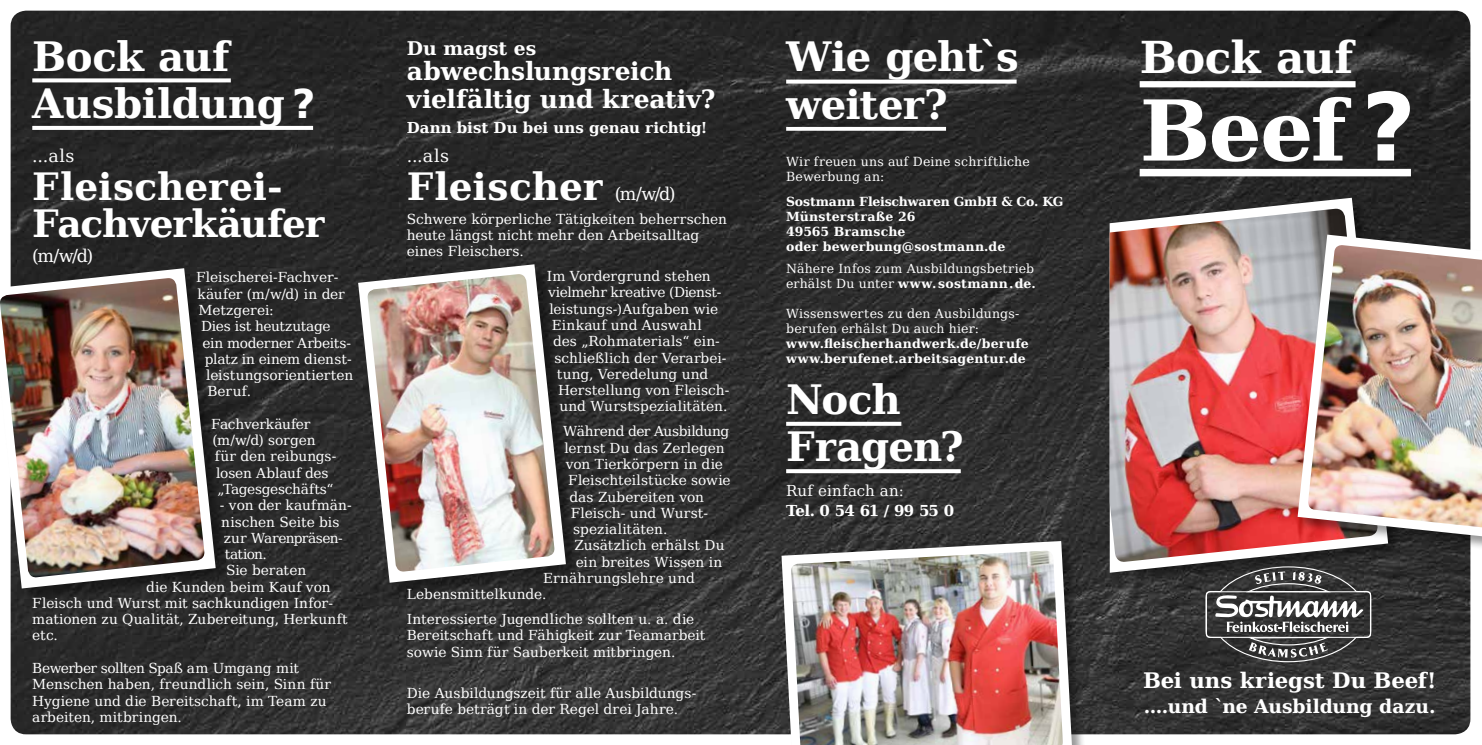
<style>
.page{position:relative;width:1482px;height:745px;background:#fff}
.page>*{position:absolute;margin:0;border:0;box-sizing:border-box;transform-origin:0 0}
.t1{font:700 83.75px "DejaVu Serif";color:#fff}
.t2{font:700 43.75px "DejaVu Serif";letter-spacing:-.015em;color:#fff}
.t3{font:700 40.25px/47px "DejaVu Serif";letter-spacing:-.02em;color:#fff}
.t4{font:700 37.5px/37.5px "DejaVu Serif";letter-spacing:-.005em;color:#fff}
.t5{font:700 25px/27.5px "DejaVu Serif";color:#fff}
.t6{font:700 21.25px "DejaVu Serif";letter-spacing:-.005em;color:#fff}
.t7{font:700 18.75px "DejaVu Serif";color:#fff}
.t8{font:17.5px "DejaVu Serif";letter-spacing:.035em;color:#fff}
.t9{font:700 15px "DejaVu Serif";letter-spacing:-.01em;color:#fff}
.t10{font:700 15px "DejaVu Serif";letter-spacing:-.05em;color:#fff}
.t11{font:15px "DejaVu Serif";letter-spacing:.01em;color:#fff}
.t12{font:13.75px/16.2px "DejaVu Serif";letter-spacing:-.005em;color:#fff}
.t13{font:13.75px "DejaVu Serif";letter-spacing:-.03em;color:#fff}
.t14{font:13.75px "DejaVu Serif";letter-spacing:-.035em;color:#fff}
.t15{font:13.75px "DejaVu Serif";letter-spacing:-.025em;color:#fff}
.t16{font:12.5px/15px "DejaVu Serif";letter-spacing:.015em;color:#fff}
.t17{font:700 12.5px/15px "DejaVu Serif";letter-spacing:.005em;color:#fff}
.s1{font-family:"DejaVu Sans"}
.s2{font-weight:400;font-size:17.5px}
.s3{font-weight:700}
.s4{font-family:"DejaVu Sans";font-size:93.75px}
</style>
<div class="page">
<img style="left:11px;top:11px;width:1459px;height:722px">
<div style="left:358px;top:264px;width:222px;height:333px;background:#000;opacity:.4"></div>
<svg style="left:358px;top:264px;width:208px;height:318px;fill:#2a2a2a"></svg>
<img style="left:367px;top:274px;width:188px;height:298px">
<svg style="left:32px;top:78px;width:199px;height:4px"></svg>
<svg style="left:32px;top:126px;width:281px;height:4px"></svg>
<div style="left:0;top:268px;width:232px;height:336px;background:#000;opacity:.4"></div>
<svg style="left:0;top:268px;width:216px;height:320px;fill:#262626"></svg>
<img style="left:0;top:278px;width:205px;height:299px">
<div style="left:1139px;top:81px;width:216px;height:6px;background:#fff"></div>
<div style="left:1139px;top:169px;width:271px;height:7px;background:#fff"></div>
<svg style="left:1205px;top:587px;width:166px;height:74px;background:#616161"></svg>
<div style="left:1109px;top:198px;width:293px;height:389px;background:#000;opacity:.4"></div>
<svg style="left:1109px;top:198px;width:278px;height:374px;fill:#2b2b2b"></svg>
<img style="left:1109px;top:208px;width:269px;height:354px">
<div style="left:1297px;top:235px;width:184px;height:320px;background:#000;opacity:.4"></div>
<svg style="left:1297px;top:234px;width:184px;height:302px"></svg>
<img style="left:1307px;top:245px;width:174px;height:282px">
<div style="left:786px;top:79px;width:230px;height:5px;background:#fff"></div>
<svg style="left:786px;top:127px;width:159px;height:4px"></svg>
<svg style="left:786px;top:421px;width:115px;height:4px"></svg>
<svg style="left:786px;top:469px;width:174px;height:4px"></svg>
<div style="left:781px;top:541px;width:305px;height:203px;background:#000;opacity:.4"></div>
<svg style="left:781px;top:540px;width:290px;height:204px"></svg>
<img style="left:790px;top:550px;width:272px;height:194px">
<h3 class="t3" style="left:32px;top:32px;width:285px">Bock auf<br>Ausbildung <span class="s1">?</span></h3>
<p class="t8" style="left:32px;top:143px;width:44px">...als</p>
<h3 class="t4" style="left:32px;top:167px;width:294px">Fleischerei-<br>Fachverkäufer</h3>
<p class="t8" style="left:32px;top:243px;width:62px">(m/w/d)</p>
<p class="t12" style="left:196px;top:269px;width:144px">Fleischerei-Fachver-</p>
<p class="t12" style="left:197px;top:285px;width:149px">käufer (m/w/d) in der</p>
<p class="t12" style="left:199px;top:301px;width:77px">Metzgerei:</p>
<p class="t15" style="left:201px;top:316px;width:131px">Dies ist heutzutage</p>
<p class="t13" style="left:202px;top:332px;width:150px">ein moderner Arbeits-</p>
<p class="t12" style="left:205px;top:350px;width:148px">platz in einem dienst-</p>
<p class="t12" style="left:206px;top:366px;width:149px">leistungsorientierten</p>
<p class="t12" style="left:207px;top:383px;width:45px">Beruf.</p>
<p class="t12" style="left:211px;top:415px;width:101px">Fachverkäufer</p>
<p class="t12" style="left:212px;top:431px;width:105px">(m/w/d) sorgen</p>
<p class="t12" style="left:215px;top:448px;width:123px">für den reibungs-</p>
<p class="t12" style="left:216px;top:464px;width:114px">losen Ablauf des</p>
<p class="t12" style="left:217px;top:480px;width:117px">„Tagesgeschäfts“</p>
<p class="t12" style="left:220px;top:496px;width:133px">- von der kaufmän-</p>
<p class="t12" style="left:221px;top:513px;width:120px">nischen Seite bis</p>
<p class="t14" style="left:224px;top:527px;width:121px">zur Warenpräsen-</p>
<p class="t12" style="left:225px;top:545px;width:43px">tation.</p>
<p class="t12" style="left:226px;top:561px;width:82px">Sie beraten</p>
<p class="t12" style="left:146px;top:578px;width:186px">die Kunden beim Kauf von</p>
<p class="t12" style="left:32px;top:594px;width:302px">Fleisch und Wurst mit sachkundigen Infor-</p>
<p class="t12" style="left:32px;top:610px;width:317px">mationen zu Qualität, Zubereitung, Herkunft</p>
<p class="t12" style="left:32px;top:626px;width:27px">etc.</p>
<p class="t12" style="left:32px;top:659px;width:300px">Bewerber sollten Spaß am Umgang mit Menschen haben, freundlich sein, Sinn für Hygiene und die Bereitschaft, im Team zu arbeiten, mitbringen.</p>
<h3 class="t7" style="left:407px;top:34px;width:131px">Du magst es</h3>
<h3 class="t5" style="left:407px;top:57px;width:310px">abwechslungsreich vielfältig und kreativ?</h3>
<p class="t9" style="left:407px;top:115px;width:302px">Dann bist Du bei uns genau richtig!</p>
<p class="t8" style="left:407px;top:143px;width:44px">...als</p>
<h3 class="t4" style="left:407px;top:167px;width:270px">Fleischer <span class="s2">(m/w/d)</span></h3>
<p class="t12" style="left:407px;top:210px;width:321px">Schwere körperliche Tätigkeiten beherrschen heute längst nicht mehr den Arbeitsalltag eines Fleischers.</p>
<p class="t12" style="left:547px;top:268px;width:165px">Im Vordergrund stehen</p>
<p class="t13" style="left:548px;top:282px;width:175px">vielmehr kreative (Dienst-</p>
<p class="t12" style="left:549px;top:300px;width:170px">leistungs-)Aufgaben wie</p>
<p class="t12" style="left:552px;top:316px;width:151px">Einkauf und Auswahl</p>
<p class="t12" style="left:553px;top:333px;width:168px">des „Rohmaterials“ ein-</p>
<p class="t12" style="left:554px;top:349px;width:174px">schließlich der Verarbei-</p>
<p class="t12" style="left:557px;top:365px;width:153px">tung, Veredelung und</p>
<p class="t12" style="left:558px;top:381px;width:173px">Herstellung von Fleisch-</p>
<p class="t12" style="left:559px;top:398px;width:169px">und Wurstspezialitäten.</p>
<p class="t14" style="left:563px;top:421px;width:167px">Während der Ausbildung</p>
<p class="t12" style="left:564px;top:439px;width:162px">lernst Du das Zerlegen</p>
<p class="t12" style="left:565px;top:455px;width:159px">von Tierkörpern in die</p>
<p class="t12" style="left:568px;top:471px;width:164px">Fleischteilstücke sowie</p>
<p class="t12" style="left:569px;top:488px;width:136px">das Zubereiten von</p>
<p class="t12" style="left:570px;top:504px;width:139px">Fleisch- und Wurst-</p>
<p class="t12" style="left:573px;top:520px;width:96px">spezialitäten.</p>
<p class="t12" style="left:574px;top:536px;width:152px">Zusätzlich erhälst Du</p>
<p class="t12" style="left:575px;top:553px;width:148px">ein breites Wissen in</p>
<p class="t12" style="left:543px;top:569px;width:153px">Ernährungslehre und</p>
<p class="t12" style="left:407px;top:585px;width:141px">Lebensmittelkunde.</p>
<p class="t12" style="left:407px;top:610px;width:300px">Interessierte Jugendliche sollten u. a. die<br>Bereitschaft und Fähigkeit zur Teamarbeit sowie Sinn für Sauberkeit mitbringen.</p>
<p class="t12" style="left:407px;top:684px;width:291px">Die Ausbildungszeit für alle Ausbildungs&shy;berufe beträgt in der Regel drei Jahre.</p>
<h3 class="t3" style="left:786px;top:33px;width:234px">Wie geht`s weiter?</h3>
<p class="t16" style="left:786px;top:153px;width:245px">Wir freuen uns auf Deine schriftliche<br>Bewerbung an:</p>
<p class="t17" style="left:786px;top:193px;width:279px">Sostmann Fleischwaren GmbH &amp; Co. KG<br>Münsterstraße 26<br>49565 Bramsche<br>oder bewerbung@sostmann.de</p>
<p class="t16" style="left:786px;top:260px;width:251px">Nähere Infos zum Ausbildungsbetrieb erhälst Du unter <span class="s3">www. sostmann.de.</span></p>
<p class="t16" style="left:786px;top:305px;width:235px">Wissenswertes zu den Ausbildungs&shy;berufen erhälst Du auch hier:</p>
<p class="t17" style="left:786px;top:335px;width:244px">www.fleischerhandwerk.de/berufe www.berufenet.arbeitsagentur.de</p>
<h3 class="t3" style="left:786px;top:375px;width:179px">Noch<br>Fragen?</h3>
<p class="t11" style="left:786px;top:478px;width:119px">Ruf einfach an:</p>
<p class="t10" style="left:786px;top:498px;width:169px">Tel. 0 54 61 / 99 55 0</p>
<h2 class="t2" style="left:1139px;top:23px;width:215px">Bock auf</h2>
<h1 class="t1" style="left:1139px;top:64px;width:278px">Beef <span class="s4">?</span></h1>
<h3 class="t6" style="left:1142px;top:663px;width:295px">Bei uns kriegst Du Beef!</h3>
<h3 class="t7" style="left:1143px;top:691px;width:293px">....und `ne Ausbildung dazu.</h3>
</div>
